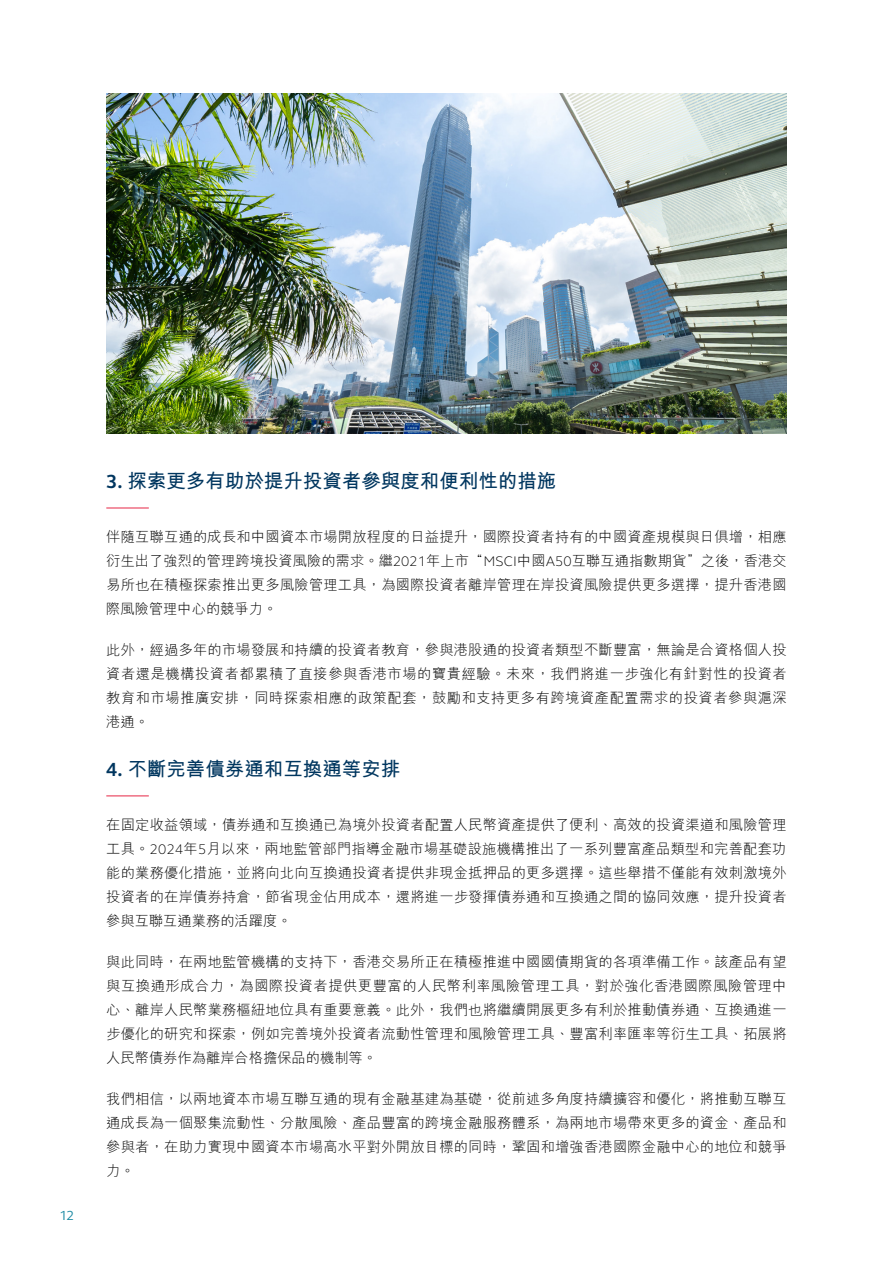
<style>
.page{position:relative;width:893px;height:1263px;background:#fff}
.page>*{position:absolute;margin:0;border:0;box-sizing:border-box;transform-origin:0 0}
.t1{font:700 19.5px "M Hei HK";color:#00365f}
.t2{font:300 14.25px/24px "M Hei HK";letter-spacing:.015em;color:#000;text-align:justify}
.t3{font:13.5px "FS Elliot Pro";color:#1f8ca5}
.s1{font-family:"FS Elliot Pro"}
</style>
<div class="page">
<img style="left:106px;top:94px;width:681px;height:340px">
<hr style="left:106px;top:508px;width:43px;height:1px;background:#e62645">
<hr style="left:106px;top:795px;width:43px;height:1px;background:#e62645">
<p class="t3" style="left:60px;top:1207px;width:16px">12</p>
<h1 class="t1" style="left:106px;top:467px;width:452px"><span class="s1">3.</span> 探索更多有助於提升投資者參與度和便利性的措施</h1>
<p class="t2" style="left:106px;top:524px;width:682px">伴隨互聯互通的成長和中國資本市場開放程度的日益提升，國際投資者持有的中國資產規模與日俱增，相應衍生出了強烈的管理跨境投資風險的需求。繼<span class="s1">2021</span>年上市“<span class="s1">MSCI</span>中國<span class="s1">A50</span>互聯互通指數期貨”之後，香港交易所也在積極探索推出更多風險管理工具，為國際投資者離岸管理在岸投資風險提供更多選擇，提升香港國際風險管理中心的競爭力。</p>
<p class="t2" style="left:106px;top:637px;width:682px">此外，經過多年的市場發展和持續的投資者教育，參與港股通的投資者類型不斷豐富，無論是合資格個人投資者還是機構投資者都累積了直接參與香港市場的寶貴經驗。未來，我們將進一步強化有針對性的投資者教育和市場推廣安排，同時探索相應的政策配套，鼓勵和支持更多有跨境資產配置需求的投資者參與滬深港通。</p>
<h1 class="t1" style="left:106px;top:755px;width:296px"><span class="s1">4.</span> 不斷完善債券通和互換通等安排</h1>
<p class="t2" style="left:106px;top:812px;width:682px">在固定收益領域，債券通和互換通已為境外投資者配置人民幣資產提供了便利、高效的投資渠道和風險管理工具。<span class="s1">2024</span>年<span class="s1">5</span>月以來，兩地監管部門指導金融市場基礎設施機構推出了一系列豐富產品類型和完善配套功能的業務優化措施，並將向北向互換通投資者提供非現金抵押品的更多選擇。這些舉措不僅能有效刺激境外投資者的在岸債券持倉，節省現金佔用成本，還將進一步發揮債券通和互換通之間的協同效應，提升投資者參與互聯互通業務的活躍度。</p>
<p class="t2" style="left:106px;top:949px;width:682px">與此同時，在兩地監管機構的支持下，香港交易所正在積極推進中國國債期貨的各項準備工作。該產品有望與互換通形成合力，為國際投資者提供更豐富的人民幣利率風險管理工具，對於強化香港國際風險管理中心、離岸人民幣業務樞紐地位具有重要意義。此外，我們也將繼續開展更多有利於推動債券通、互換通進一步優化的研究和探索，例如完善境外投資者流動性管理和風險管理工具、豐富利率匯率等衍生工具、拓展將人民幣債券作為離岸合格擔保品的機制等。</p>
<p class="t2" style="left:106px;top:1086px;width:682px">我們相信，以兩地資本市場互聯互通的現有金融基建為基礎，從前述多角度持續擴容和優化，將推動互聯互通成長為一個聚集流動性、分散風險、產品豐富的跨境金融服務體系，為兩地市場帶來更多的資金、產品和參與者，在助力實現中國資本市場高水平對外開放目標的同時，鞏固和增強香港國際金融中心的地位和競爭力。</p>
</div>
